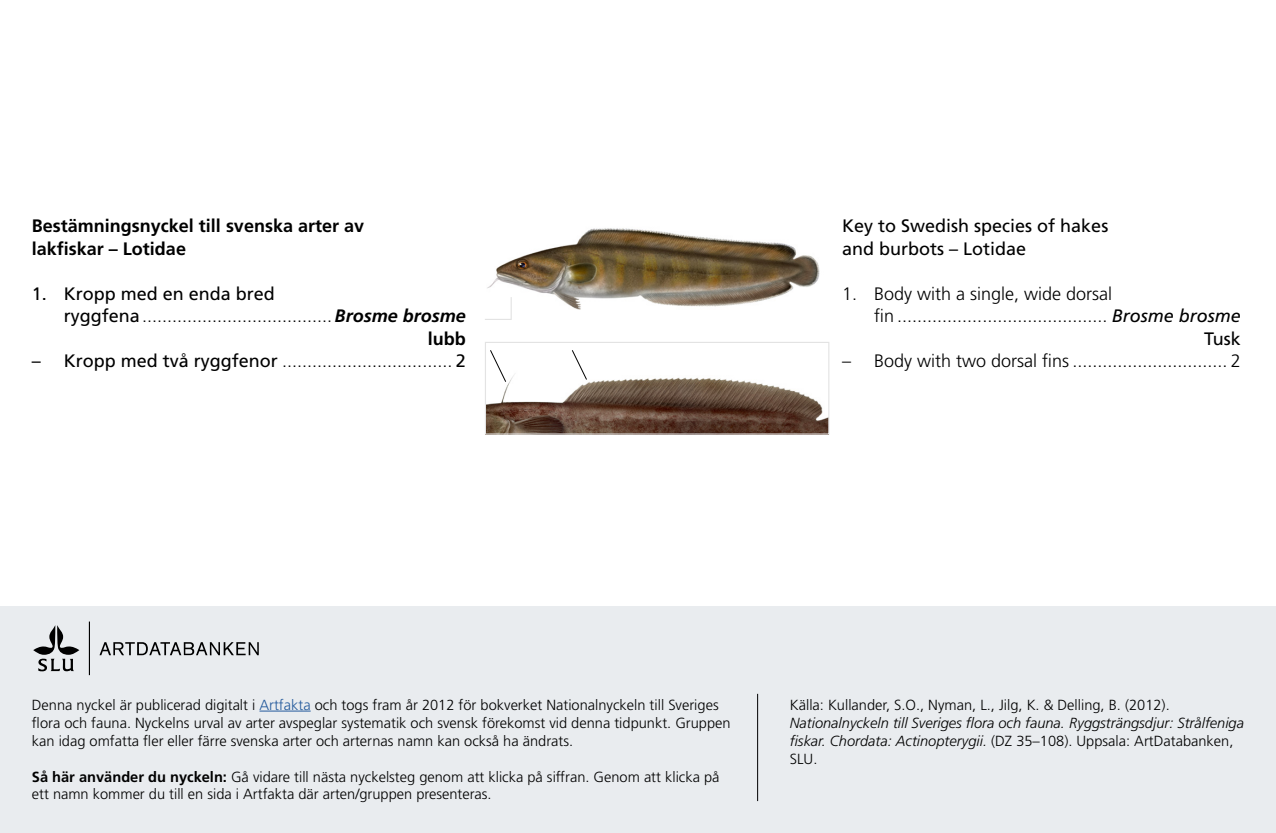
<style>
.page{position:relative;width:1276px;height:833px;background:#fff}
.page>*{position:absolute;margin:0;border:0;box-sizing:border-box;transform-origin:0 0}
.t1{font:300 18px "Frutiger LT Pro";color:#000}
.t2{font:18px/22.5px "Frutiger LT Pro";color:#000}
.t3{font:700 18px/22.5px "Frutiger LT Pro";color:#000}
.t4{font:300 14.62px/18px "Frutiger LT Pro";color:#000}
.t5{font:italic 300 14.62px/18px "Frutiger LT Pro";color:#000}
.s1{font-weight:400}
.s2{font-weight:700;font-style:italic}
.s3{font-weight:400;font-style:italic}
.s4{color:#245a9c}
.s5{font-weight:700}
.s6{font-style:normal}
</style>
<div class="page">
<div style="left:0;top:606px;width:1276px;height:226px;background:#e9ecef"></div>
<hr style="left:259px;top:710px;width:52px;height:1px;background:#245a9c">
<hr style="left:757px;top:693px;width:1px;height:107px;background:#000">
<hr style="left:89px;top:621px;width:1px;height:54px;background:#000">
<svg style="left:33px;top:625px;width:46px;height:46px"></svg>
<svg style="left:99px;top:642px;width:160px;height:13px"></svg>
<img style="left:487px;top:228px;width:333px;height:82px">
<img style="left:487px;top:374px;width:340px;height:58px">
<div style="left:485px;top:342px;width:344px;height:92px;border:1px solid #e3e3e3"></div>
<svg style="left:571px;top:350px;width:16px;height:30px"></svg>
<svg style="left:490px;top:350px;width:16px;height:32px"></svg>
<svg style="left:485px;top:296px;width:27px;height:24px"></svg>
<p class="t3" style="left:32px;top:215px;width:334px">Bestämningsnyckel till svenska arter av lakfiskar – Lotidae</p>
<p class="t2" style="left:32px;top:282px;width:244px">1. Kropp med en enda bred</p>
<p class="t1" style="left:64px;top:305px;width:403px"><span class="s1">ryggfena</span>......................................<span class="s2">Brosme brosme</span></p>
<p class="t3" style="left:428px;top:327px;width:39px">lubb</p>
<p class="t1" style="left:32px;top:350px;width:435px"><span class="s1">– Kropp med två ryggfenor</span> .................................. <span class="s1">2</span></p>
<p class="t2" style="left:842px;top:215px;width:268px">Key to Swedish species of hakes and burbots – Lotidae</p>
<p class="t1" style="left:842px;top:283px;width:271px">1. Body with a single, wide dorsal</p>
<p class="t1" style="left:874px;top:305px;width:368px">fin .......................................... <span class="s3">Brosme brosme</span></p>
<p class="t2" style="left:1204px;top:327px;width:38px">Tusk</p>
<p class="t1" style="left:842px;top:350px;width:400px">– Body with two dorsal fins ............................... 2</p>
<p class="t4" style="left:32px;top:695px;width:700px">Denna nyckel är publicerad digitalt i <span class="s4">Artfakta</span> och togs fram år 2012 för bokverket Nationalnyckeln till Sveriges flora och fauna. Nyckelns urval av arter avspeglar systematik och svensk förekomst vid denna tidpunkt. Gruppen kan idag omfatta fler eller färre svenska arter och arternas namn kan också ha ändrats.</p>
<p class="t4" style="left:32px;top:767px;width:689px"><span class="s5">Så här använder du nyckeln:</span> Gå vidare till nästa nyckelsteg genom att klicka på siffran. Genom att klicka på ett namn kommer du till en sida i Artfakta där arten/gruppen presenteras.</p>
<p class="t4" style="left:790px;top:695px;width:381px">Källa: Kullander, S.O., Nyman, L., Jilg, K. &amp; Delling, B. (2012).</p>
<p class="t5" style="left:790px;top:713px;width:456px">Nationalnyckeln till Sveriges flora och fauna. Ryggsträngsdjur: Strålfeniga fiskar. Chordata: Actinopterygii. <span class="s6">(DZ 35–108). Uppsala: ArtDatabanken,<br>SLU.</span></p>
</div>
